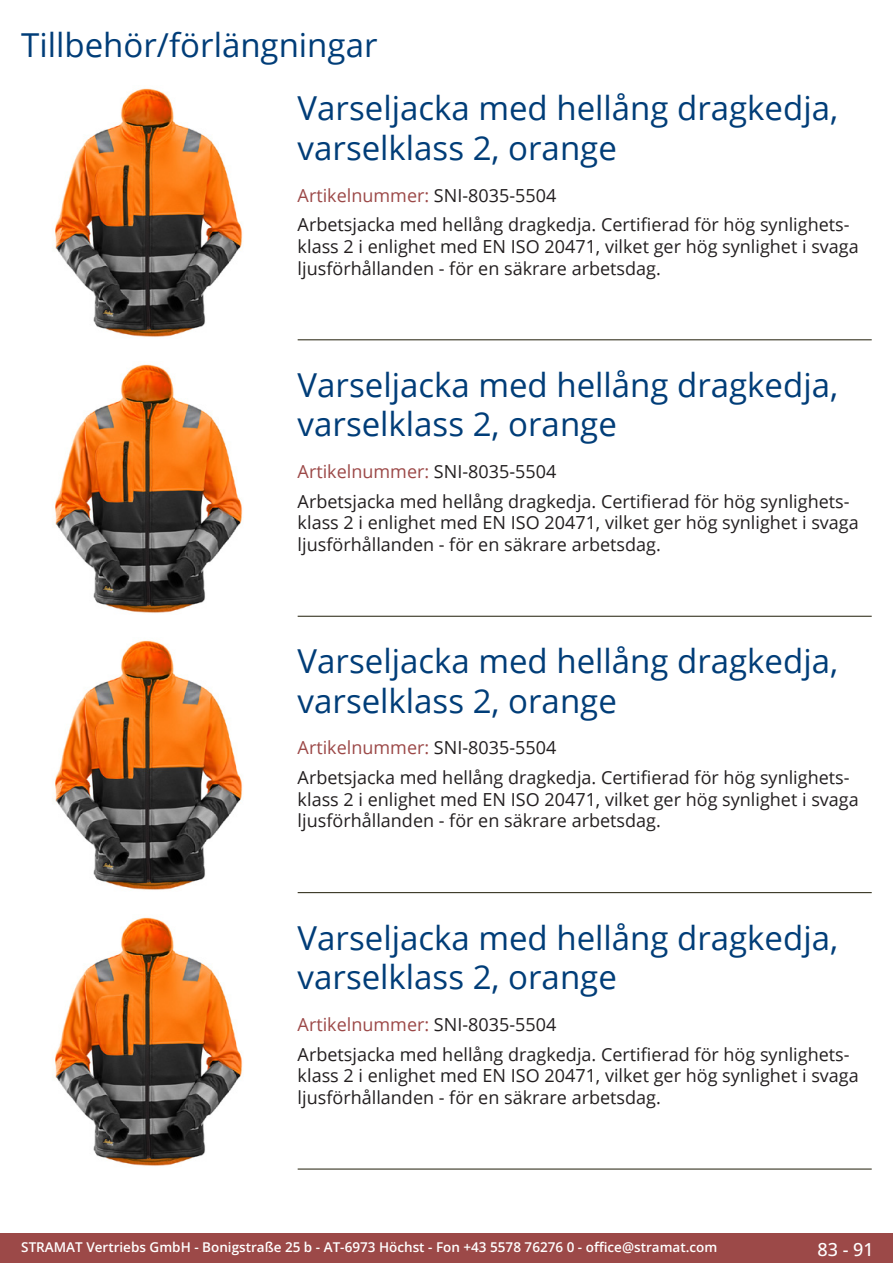
<style>
.page{position:relative;width:893px;height:1263px;background:#fff}
.page>*{position:absolute;margin:0;border:0;box-sizing:border-box;transform-origin:0 0}
.Produkttitel{font:33px/39.6px "Open Sans";color:#003d78}
.RastTitel{font:33px "Open Sans";color:#003d78}
.Beschreibung_Text{font:18px/21.6px "Open Sans";color:#231f20}
.TechDaten_Überschrif{font:18px "Open Sans";color:#9c4948}
.t1{font:500 18px "Open Sans";color:#fff}
.t2{font:600 13.5px "Open Sans";color:#fff}
.s1{color:#231f20}
</style>
<div class="page">
<div style="left:0;top:1233px;width:893px;height:30px;background:#9c4948"></div>
<hr style="left:298px;top:340px;width:574px;height:1px;background:#201d08">
<hr style="left:298px;top:616px;width:574px;height:1px;background:#201d08">
<hr style="left:298px;top:892px;width:574px;height:1px;background:#201d08">
<hr style="left:298px;top:1169px;width:574px;height:1px;background:#201d08">
<img style="left:55px;top:88px;width:188px;height:249px">
<img style="left:55px;top:364px;width:188px;height:249px">
<img style="left:55px;top:640px;width:188px;height:250px">
<img style="left:55px;top:917px;width:188px;height:249px">
<p class="RastTitel" style="left:21px;top:22px;width:358px">Tillbehör/förlängningar</p>
<p class="Produkttitel" style="left:298px;top:88px;width:542px">Varseljacka med hellång dragkedja, varselklass 2, orange</p>
<p class="TechDaten_Überschrif" style="left:298px;top:183px;width:260px">Artikelnummer: <span class="s1">SNI-8035-5504</span></p>
<p class="Beschreibung_Text" style="left:298px;top:214px;width:563px">Arbetsjacka med hellång dragkedja. Certifierad för hög synlighets&shy;klass 2 i enlighet med EN ISO 20471, vilket ger hög synlighet i svaga ljusförhållanden - för en säkrare arbetsdag.</p>
<p class="Produkttitel" style="left:298px;top:364px;width:542px">Varseljacka med hellång dragkedja, varselklass 2, orange</p>
<p class="TechDaten_Überschrif" style="left:298px;top:459px;width:260px">Artikelnummer: <span class="s1">SNI-8035-5504</span></p>
<p class="Beschreibung_Text" style="left:298px;top:490px;width:563px">Arbetsjacka med hellång dragkedja. Certifierad för hög synlighets&shy;klass 2 i enlighet med EN ISO 20471, vilket ger hög synlighet i svaga ljusförhållanden - för en säkrare arbetsdag.</p>
<p class="Produkttitel" style="left:298px;top:640px;width:542px">Varseljacka med hellång dragkedja, varselklass 2, orange</p>
<p class="TechDaten_Überschrif" style="left:298px;top:735px;width:260px">Artikelnummer: <span class="s1">SNI-8035-5504</span></p>
<p class="Beschreibung_Text" style="left:298px;top:766px;width:563px">Arbetsjacka med hellång dragkedja. Certifierad för hög synlighets&shy;klass 2 i enlighet med EN ISO 20471, vilket ger hög synlighet i svaga ljusförhållanden - för en säkrare arbetsdag.</p>
<p class="Produkttitel" style="left:298px;top:917px;width:542px">Varseljacka med hellång dragkedja, varselklass 2, orange</p>
<p class="TechDaten_Überschrif" style="left:298px;top:1012px;width:260px">Artikelnummer: <span class="s1">SNI-8035-5504</span></p>
<p class="Beschreibung_Text" style="left:298px;top:1043px;width:563px">Arbetsjacka med hellång dragkedja. Certifierad för hög synlighets&shy;klass 2 i enlighet med EN ISO 20471, vilket ger hög synlighet i svaga ljusförhållanden - för en säkrare arbetsdag.</p>
<p class="t2" style="left:21px;top:1238px;width:698px">STRAMAT Vertriebs GmbH - Bonigstraße 25 b - AT-6973 Höchst - Fon +43 5578 76276 0 - office@stramat.com</p>
<p class="t1" style="left:817px;top:1237px;width:58px">83 - 91</p>
</div>
